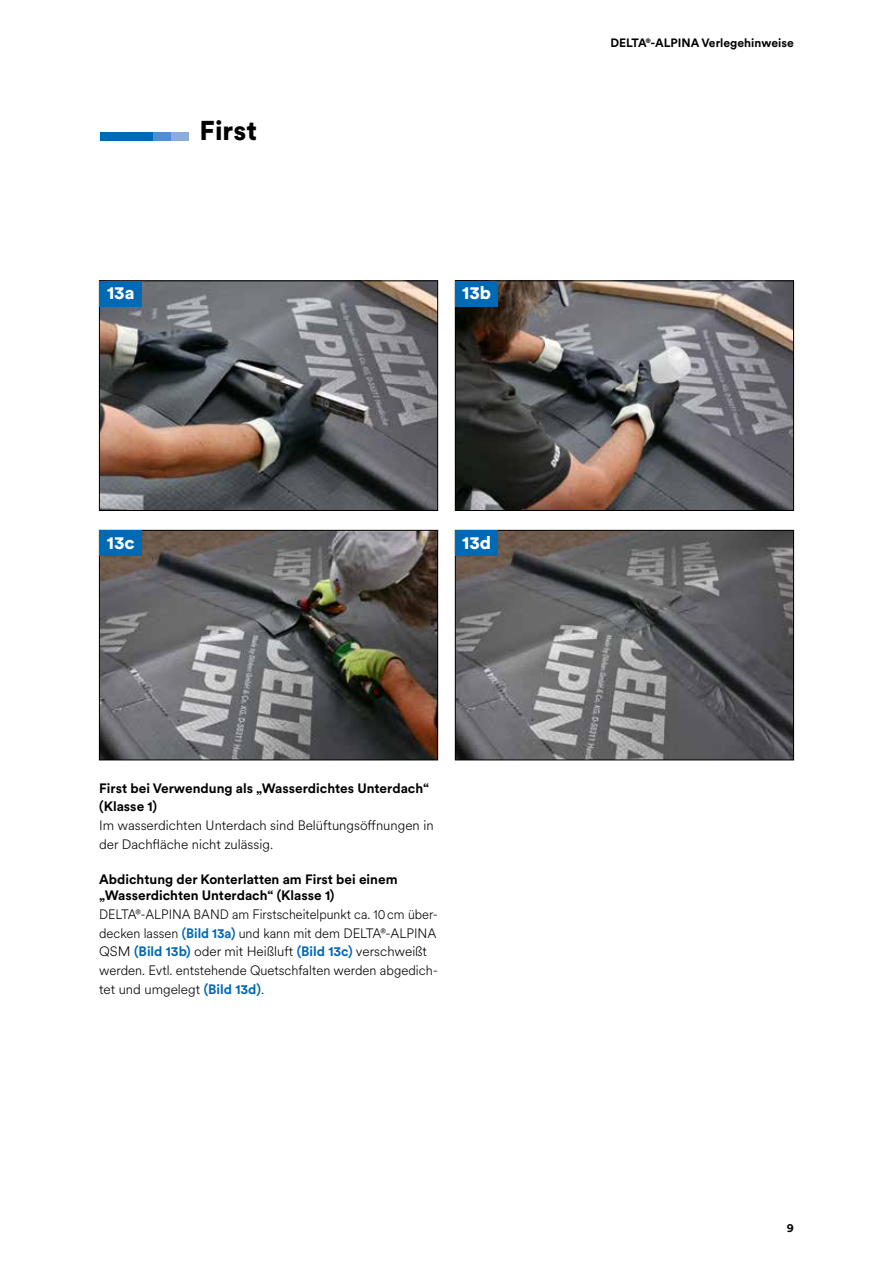
<style>
.page{position:relative;width:893px;height:1263px;background:#fff}
.page>*{position:absolute;margin:0;border:0;box-sizing:border-box;transform-origin:0 0}
.t1{font:900 27px "Circular XX";color:#000}
.t2{font:900 18px "Circular XX";color:#fff}
.t3{font:300 13.5px/18.8px "Circular XX";color:#000;scale:.95 1}
.t4{font:700 13.5px/18.8px "Circular XX";color:#000}
.t5{font:300 13.5px/18.8px "Circular XX";color:#000}
.t6{font:700 12px "Circular XX";color:#000}
.s1{font-weight:700;color:#0069b4}
</style>
<div class="page">
<img style="left:101px;top:283px;width:335px;height:226px">
<div style="left:99px;top:281px;width:339px;height:230px;border:1px solid #000"></div>
<div style="left:100px;top:281px;width:42px;height:26px;background:#0069b4"></div>
<img style="left:457px;top:283px;width:335px;height:226px">
<div style="left:455px;top:281px;width:339px;height:230px;border:1px solid #000"></div>
<img style="left:101px;top:532px;width:335px;height:226px">
<div style="left:99px;top:530px;width:339px;height:230px;border:1px solid #000"></div>
<div style="left:455px;top:281px;width:43px;height:26px;background:#0069b4"></div>
<div style="left:100px;top:530px;width:42px;height:26px;background:#0069b4"></div>
<img style="left:457px;top:532px;width:335px;height:226px">
<div style="left:455px;top:530px;width:339px;height:230px;border:1px solid #000"></div>
<div style="left:455px;top:530px;width:43px;height:26px;background:#0069b4"></div>
<div style="left:100px;top:132px;width:53px;height:8px;background:#0069b4"></div>
<div style="left:153px;top:132px;width:18px;height:8px;background:#4f8fcd"></div>
<div style="left:171px;top:132px;width:17px;height:8px;background:#8baddc"></div>
<h1 class="t1" style="left:200px;top:112px;width:59px">First</h1>
<h2 class="t2" style="left:107px;top:280px;width:29px">13a</h2>
<h2 class="t2" style="left:462px;top:280px;width:30px">13b</h2>
<h2 class="t2" style="left:107px;top:530px;width:29px">13c</h2>
<h2 class="t2" style="left:462px;top:530px;width:30px">13d</h2>
<p class="t4" style="left:99px;top:778px;width:331px">First bei Verwendung als „Wasserdichtes Unterdach“ (Klasse 1)</p>
<p class="t5" style="left:99px;top:815px;width:336px">Im wasserdichten Unterdach sind Belüftungsöffnungen in der Dachfläche nicht zulässig.</p>
<p class="t4" style="left:99px;top:870px;width:300px;line-height:16.2px">Abdichtung der Konterlatten am First bei einem „Wasserdichten Unterdach“ (Klasse 1)</p>
<p class="t3" style="left:99px;top:904px;width:358px">DELTA®-ALPINA BAND am Firstscheitelpunkt ca. 10cm über&shy;decken lassen <span class="s1">(Bild 13a)</span> und kann mit dem DELTA®-ALPINA QSM <span class="s1">(Bild 13b)</span> oder mit Heißluft <span class="s1">(Bild 13c)</span> verschweißt werden. Evtl. entstehende Quetschfalten werden abgedich&shy;tet und umgelegt <span class="s1">(Bild 13d)</span>.</p>
<p class="t6" style="left:610px;top:34px;width:185px">DELTA®-ALPINA Verlegehinweise</p>
<p class="t6" style="left:787px;top:1219px;width:9px">9</p>
</div>
